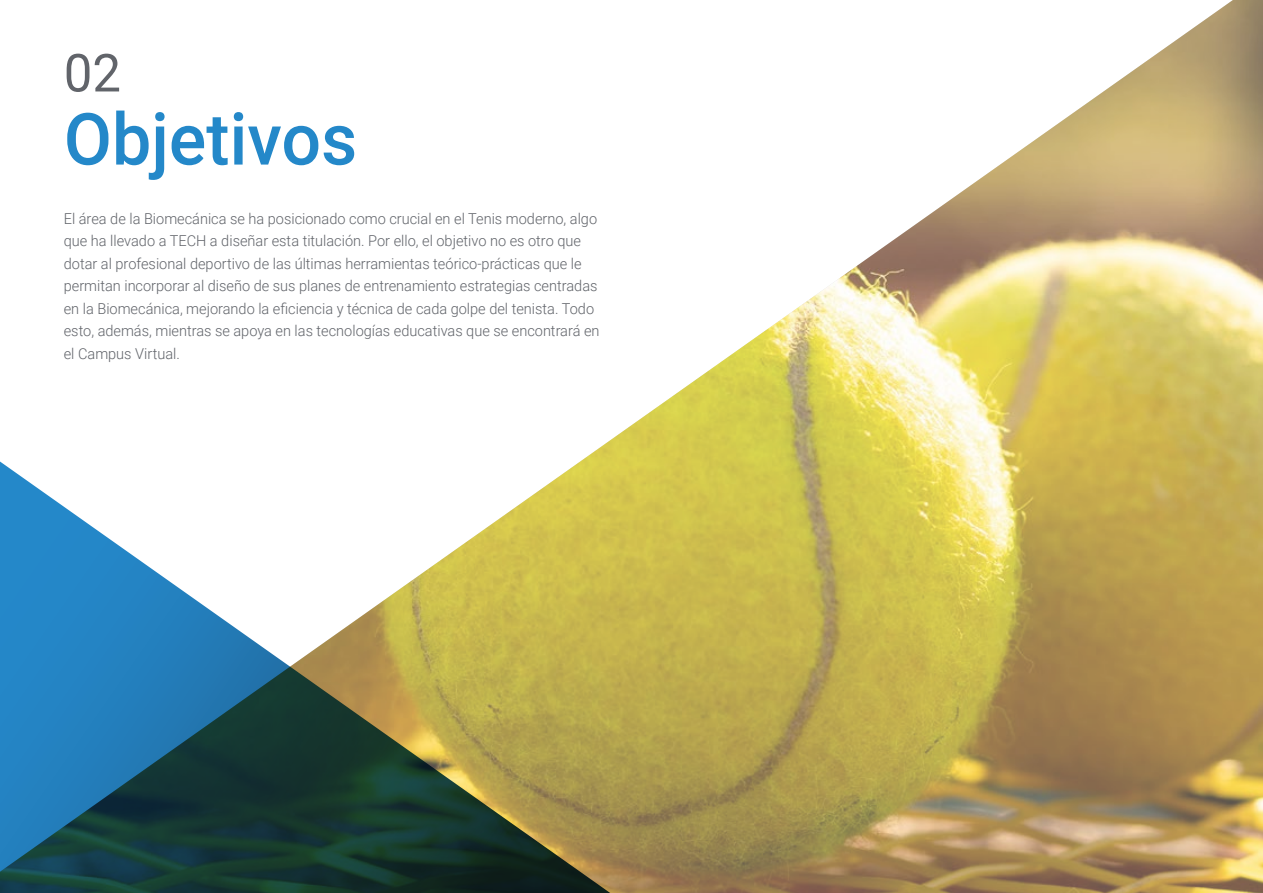
<style>
.page{position:relative;width:1263px;height:893px;background:#fff}
.page>*{position:absolute;margin:0;border:0;box-sizing:border-box;transform-origin:0 0}
.t1{font:500 72px "Roboto";color:#2488c9}
.t2{font:52.5px "Roboto";color:#61646a}
.t3{font:300 15px/22.5px "Roboto";color:#61646a}
</style>
<div class="page">
<img style="left:602px;top:0;width:661px;height:893px">
<svg style="left:0;top:446px;width:640px;height:447px"></svg>
<h2 class="t2" style="left:64px;top:36px;width:59px">02</h2>
<h1 class="t1" style="left:64px;top:89px;width:295px">Objetivos</h1>
<p class="t3" style="left:64px;top:207px;width:537px">El área de la Biomecánica se ha posicionado como crucial en el Tenis moderno, algo que ha llevado a TECH a diseñar esta titulación. Por ello, el objetivo no es otro que dotar al profesional deportivo de las últimas herramientas teórico-prácticas que le permitan incorporar al diseño de sus planes de entrenamiento estrategias centradas en la Biomecánica, mejorando la eficiencia y técnica de cada golpe del tenista. Todo esto, además, mientras se apoya en las tecnologías educativas que se encontrará en el Campus Virtual.</p>
</div>
